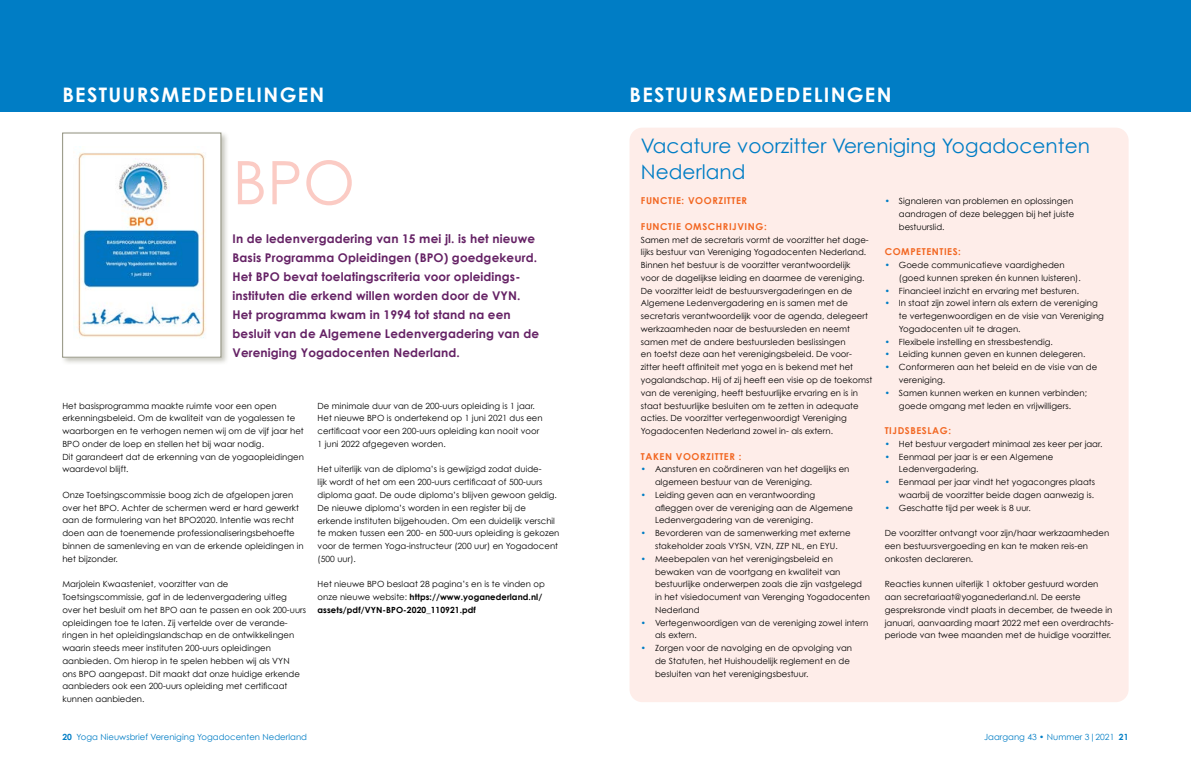
<style>
.page{position:relative;width:1191px;height:766px;background:#fff}
.page>*{position:absolute;margin:0;border:0;box-sizing:border-box;transform-origin:0 0}
.t1{font:60px "Century Gothic";color:#fbcbc4}
.t2{font:20px/25.5px "Century Gothic";letter-spacing:.005em;color:#007dc5}
.t3{font:700 20px "Century Gothic";letter-spacing:.065em;color:#fff}
.t4{font:700 12px/19.1px "Century Gothic";letter-spacing:.01em;color:#652265}
.t5{font:700 9.5px "Century Gothic";letter-spacing:.06em;color:#f26722}
.t6{font:8.5px/12.8px "Century Gothic";letter-spacing:.005em;color:#000}
.t7{font:700 8.5px/12.8px "Century Gothic";letter-spacing:.01em;color:#000}
.t8{font:8.5px "Century Gothic";letter-spacing:.005em;color:#007dc5}
.s1{font-weight:400}
.s2{color:#007dc5}
.s3{font-weight:700}
</style>
<div class="page">
<div style="left:595px;top:0;width:596px;height:112px;background:#007dc5"></div>
<div style="left:0;top:0;width:595px;height:112px;background:#007dc5"></div>
<div style="left:629px;top:128px;width:499px;height:574px;background:#feede9;border-radius:13px"></div>
<div style="left:61px;top:131px;width:168px;height:234px;background:#90907e;opacity:.5"></div>
<div style="left:63px;top:133px;width:158px;height:224px;background:#fff"></div>
<img style="left:76px;top:152px;width:130px;height:186px">
<div style="left:62px;top:133px;width:159px;height:224px;border:1px solid #90907e"></div>
<h2 class="t3" style="left:62px;top:82px;width:263px">BESTUURSMEDEDELINGEN</h2>
<h2 class="t3" style="left:629px;top:82px;width:263px">BESTUURSMEDEDELINGEN</h2>
<h1 class="t1" style="left:232px;top:146px;width:124px">BPO</h1>
<p class="t4" style="left:232px;top:228px;width:308px">In de ledenvergadering van 15 mei jl. is het nieuwe Basis Programma Opleidingen (BPO) goedgekeurd.<br>Het BPO bevat toelatingscriteria voor opleidings&shy;instituten die erkend willen worden door de VYN.<br>Het programma kwam in 1994 tot stand na een besluit van de Algemene Ledenvergadering van de Vereniging Yogadocenten Nederland.</p>
<p class="t6" style="left:62px;top:399px;width:243px">Het basisprogramma maakte ruimte voor een open erkenningsbeleid. Om de kwaliteit van de yogalessen te waarborgen en te verhogen nemen wij om de vijf jaar het BPO onder de loep en stellen het bij waar nodig.<br>Dit garandeert dat de erkenning van de yogaopleidingen waardevol blijft.</p>
<p class="t6" style="left:62px;top:488px;width:243px">Onze Toetsingscommissie boog zich de afgelopen jaren over het BPO. Achter de schermen werd er hard gewerkt aan de formulering van het BPO2020. Intentie was recht doen aan de toenemende professionaliseringsbehoefte binnen de samenleving en van de erkende opleidingen in het bijzonder.</p>
<p class="t6" style="left:62px;top:577px;width:245px">Marjolein Kwaasteniet, voorzitter van de Toetsingscommissie, gaf in de ledenvergadering uitleg over het besluit om het BPO aan te passen en ook 200-uurs opleidingen toe te laten. Zij vertelde over de verande&shy;ringen in het opleidingslandschap en de ontwikkelingen waarin steeds meer instituten 200-uurs opleidingen aanbieden. Om hierop in te spelen hebben wij als VYN<br>ons BPO aangepast. Dit maakt dat onze huidige erkende aanbieders ook een 200-uurs opleiding met certificaat kunnen aanbieden.</p>
<p class="t6" style="left:317px;top:399px;width:227px">De minimale duur van de 200-uurs opleiding is 1 jaar.<br>Het nieuwe BPO is ondertekend op 1 juni 2021 dus een certificaat voor een 200-uurs opleiding kan nooit voor 1 juni 2022 afgegeven worden.</p>
<p class="t6" style="left:317px;top:462px;width:243px">Het uiterlijk van de diploma’s is gewijzigd zodat duide-<br>lijk wordt of het om een 200-uurs certificaat of 500-uurs diploma gaat. De oude diploma’s blijven gewoon geldig.<br>De nieuwe diploma’s worden in een register bij de erkende instituten bijgehouden. Om een duidelijk verschil te maken tussen een 200- en 500-uurs opleiding is gekozen voor de termen Yoga-instructeur (200 uur) en Yogadocent (500 uur).</p>
<p class="t7" style="left:317px;top:577px;width:229px"><span class="s1">Het nieuwe BPO beslaat 28 pagina’s en is te vinden op onze nieuwe website:</span> https://www.yoganederland.nl/ assets/pdf/VYN-BPO-2020_110921.pdf</p>
<h2 class="t2" style="left:641px;top:133px;width:450px">Vacature voorzitter Vereniging Yogadocenten<br>Nederland</h2>
<p class="t5" style="left:641px;top:195px;width:108px">FUNCTIE: VOORZITTER</p>
<p class="t5" style="left:641px;top:220px;width:127px">FUNCTIE OMSCHRIJVING:</p>
<p class="t6" style="left:641px;top:233px;width:233px">Samen met de secretaris vormt de voorzitter het dage&shy;lijks bestuur van Vereniging Yogadocenten Nederland.<br>Binnen het bestuur is de voorzitter verantwoordelijk<br>voor de dagelijkse leiding en daarmee de vereniging.<br>De voorzitter leidt de bestuursvergaderingen en de Algemene Ledenvergadering en is samen met de secretaris verantwoordelijk voor de agenda, delegeert werkzaamheden naar de bestuursleden en neemt samen met de andere bestuursleden beslissingen<br>en toetst deze aan het verenigingsbeleid. De voor&shy;zitter heeft affiniteit met yoga en is bekend met het yogalandschap. Hij of zij heeft een visie op de toekomst van de vereniging, heeft bestuurlijke ervaring en is in staat bestuurlijke besluiten om te zetten in adequate acties. De voorzitter vertegenwoordigt Vereniging Yogadocenten Nederland zowel in- als extern.</p>
<p class="t5" style="left:641px;top:450px;width:102px">TAKEN VOORZITTER :</p>
<p class="t6" style="left:655px;top:462px;width:196px;text-indent:-14px"><span class="s2">•</span> Aansturen en coördineren van het dagelijks en algemeen bestuur van de Vereniging.</p>
<p class="t6" style="left:655px;top:488px;width:199px;text-indent:-14px"><span class="s2">•</span> Leiding geven aan en verantwoording afleggen over de vereniging aan de Algemene<br>Ledenvergadering van de vereniging.</p>
<p class="t6" style="left:641px;top:526px;width:211px;text-align:center"><span class="s2">•</span> Bevorderen van de samenwerking met externe stakeholder zoals VYSN, VZN, ZZP NL, en EYU.</p>
<p class="t6" style="left:655px;top:552px;width:216px;text-indent:-14px"><span class="s2">•</span> Meebepalen van het verenigingsbeleid en bewaken van de voortgang en kwaliteit van bestuurlijke onderwerpen zoals die zijn vastgelegd in het visiedocument van Verenging Yogadocenten Nederland</p>
<p class="t6" style="left:655px;top:615px;width:215px;text-indent:-14px"><span class="s2">•</span> Vertegenwoordigen van de vereniging zowel intern als extern.</p>
<p class="t6" style="left:655px;top:641px;width:199px;text-indent:-14px"><span class="s2">•</span> Zorgen voor de navolging en de opvolging van de Statuten, het Huishoudelijk reglement en de besluiten van het verenigingsbestuur.</p>
<p class="t6" style="left:899px;top:195px;width:177px;text-indent:-14px"><span class="s2">•</span> Signaleren van problemen en oplossingen aandragen of deze beleggen bij het juiste bestuurslid.</p>
<p class="t5" style="left:884px;top:246px;width:78px">COMPETENTIES:</p>
<p class="t6" style="left:899px;top:258px;width:183px;text-indent:-14px"><span class="s2">•</span> Goede communicatieve vaardigheden (goed kunnen spreken én kunnen luisteren).</p>
<p class="t6" style="left:884px;top:284px;width:196px"><span class="s2">•</span> Financieel inzicht en ervaring met besturen.</p>
<p class="t6" style="left:899px;top:297px;width:206px;text-indent:-14px"><span class="s2">•</span> In staat zijn zowel intern als extern de vereniging te vertegenwoordigen en de visie van Vereniging<br>Yogadocenten uit te dragen.</p>
<p class="t6" style="left:884px;top:335px;width:170px"><span class="s2">•</span> Flexibele instelling en stressbestendig.</p>
<p class="t6" style="left:884px;top:348px;width:202px"><span class="s2">•</span> Leiding kunnen geven en kunnen delegeren.</p>
<p class="t6" style="left:899px;top:360px;width:200px;text-indent:-14px"><span class="s2">•</span> Conformeren aan het beleid en de visie van de vereniging.</p>
<p class="t6" style="left:884px;top:386px;width:204px;text-align:center"><span class="s2">•</span> Samen kunnen werken en kunnen verbinden; goede omgang met leden en vrijwilligers.</p>
<p class="t5" style="left:884px;top:424px;width:68px">TIJDSBESLAG:</p>
<p class="t6" style="left:884px;top:437px;width:219px"><span class="s2">•</span> Het bestuur vergadert minimaal zes keer per jaar.</p>
<p class="t6" style="left:899px;top:450px;width:156px;text-indent:-14px"><span class="s2">•</span> Eenmaal per jaar is er een Algemene<br>Ledenvergadering.</p>
<p class="t6" style="left:884px;top:475px;width:212px;text-align:right"><span class="s2">•</span> Eenmaal per jaar vindt het yogacongres plaats waarbij de voorzitter beide dagen aanwezig is.</p>
<p class="t6" style="left:884px;top:501px;width:148px"><span class="s2">•</span> Geschatte tijd per week is 8 uur.</p>
<p class="t6" style="left:884px;top:526px;width:226px">De voorzitter ontvangt voor zijn/haar werkzaamheden een bestuursvergoeding en kan te maken reis-en onkosten declareren.</p>
<p class="t6" style="left:884px;top:577px;width:230px">Reacties kunnen uiterlijk 1 oktober gestuurd worden aan secretariaat@yoganederland.nl. De eerste gespreksronde vindt plaats in december, de tweede in januari, aanvaarding maart 2022 met een overdrachts&shy;periode van twee maanden met de huidige voorzitter.</p>
<p class="t8" style="left:62px;top:732px;width:246px"><span class="s3">20</span> Yoga Nieuwsbrief Vereniging Yogadocenten Nederland</p>
<p class="t8" style="left:984px;top:732px;width:146px">Jaargang 43 • Nummer 3|2021 <span class="s3">21</span></p>
</div>
